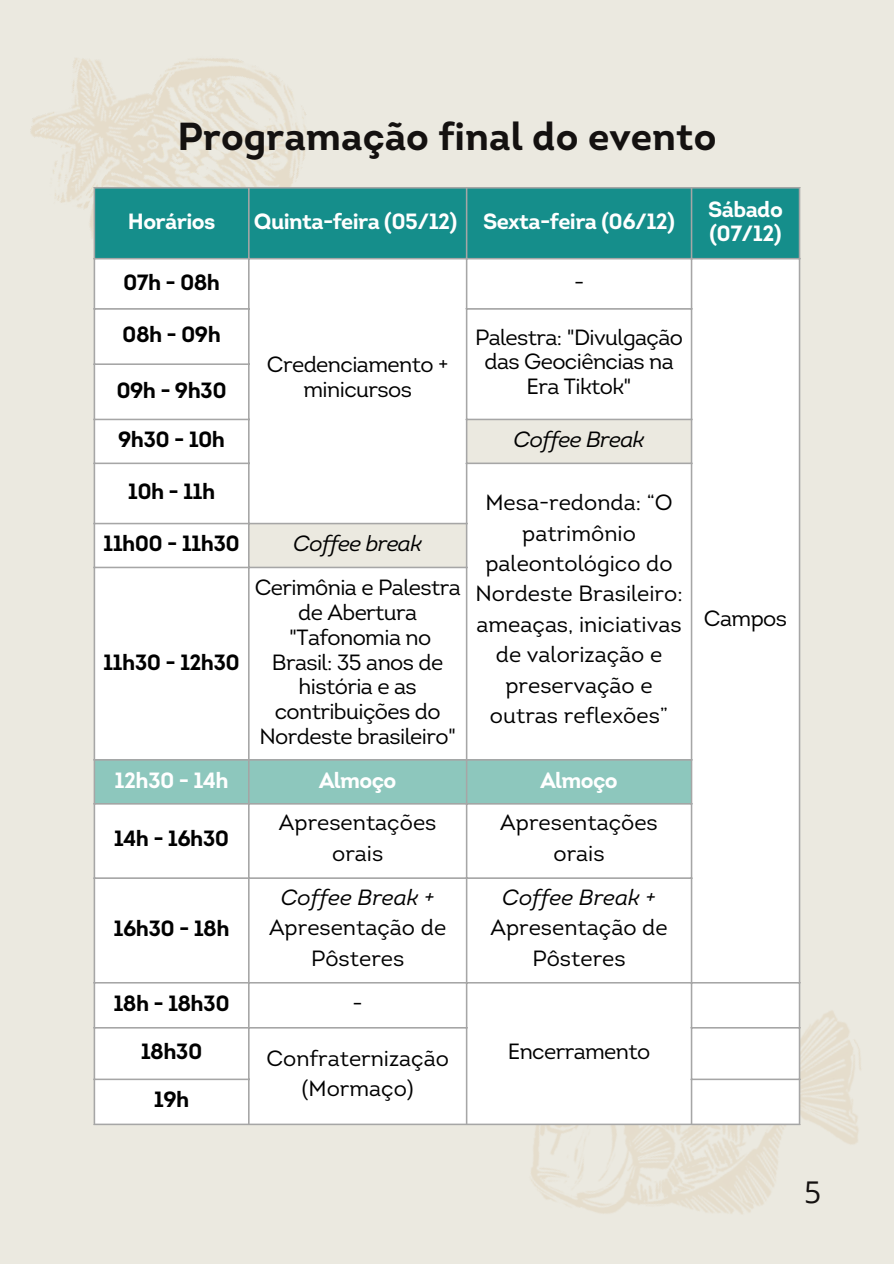
<style>
.page{position:relative;width:894px;height:1264px;background:#fff}
.page>*{position:absolute;margin:0;border:0;box-sizing:border-box;transform-origin:0 0}
.t1{font:700 39px "Intro";color:#141110}
.t2{font:30px "Open Sans";color:#141110}
.t3{font:22.05px/30.3px "Intro";color:#000;text-align:center}
.t4{font:22.05px/24.8px "Intro";letter-spacing:-.025em;color:#000;text-align:center}
.t5{font:700 22.05px "Intro";letter-spacing:-.025em;color:#000}
.t6{font:700 22.05px/24.8px "Intro";letter-spacing:-.025em;color:#fff}
.t7{font:italic 22.05px "Intro";letter-spacing:-.025em;color:#000}
.s1{font-style:italic}
</style>
<div class="page">
<div style="left:0;top:0;width:893px;height:1263px;background:#ebe9e0"></div>
<img style="left:384px;top:853px;width:477px;height:361px">
<img style="left:30px;top:58px;width:278px;height:304px">
<div style="left:95px;top:188px;width:703px;height:70px;background:#158e8b"></div>
<div style="left:95px;top:259px;width:703px;height:864px;background:#fff"></div>
<svg style="left:249px;top:419px;width:441px;height:148px;fill:#fff"></svg>
<div style="left:95px;top:760px;width:595px;height:43px;background:#8dc7bd"></div>
<hr style="left:94px;top:188px;width:1px;height:935px;background:#a6a6a6">
<hr style="left:248px;top:188px;width:1px;height:935px;background:#a6a6a6">
<hr style="left:465px;top:188px;width:2px;height:935px;background:#a6a6a6">
<hr style="left:690px;top:188px;width:2px;height:935px;background:#a6a6a6">
<hr style="left:798px;top:188px;width:2px;height:935px;background:#a6a6a6">
<hr style="left:94px;top:187px;width:706px;height:1px;background:#a6a6a6">
<hr style="left:94px;top:258px;width:706px;height:1px;background:#a6a6a6">
<hr style="left:94px;top:308px;width:155px;height:2px;background:#a6a6a6">
<hr style="left:465px;top:308px;width:227px;height:2px;background:#a6a6a6">
<hr style="left:94px;top:363px;width:155px;height:2px;background:#a6a6a6">
<hr style="left:94px;top:418px;width:155px;height:2px;background:#a6a6a6">
<hr style="left:465px;top:418px;width:227px;height:2px;background:#a6a6a6">
<hr style="left:94px;top:462px;width:155px;height:2px;background:#a6a6a6">
<hr style="left:465px;top:462px;width:227px;height:2px;background:#a6a6a6">
<hr style="left:94px;top:523px;width:373px;height:1px;background:#a6a6a6">
<hr style="left:94px;top:566px;width:373px;height:2px;background:#a6a6a6">
<hr style="left:94px;top:759px;width:598px;height:1px;background:#a6a6a6">
<hr style="left:94px;top:803px;width:598px;height:1px;background:#a6a6a6">
<hr style="left:94px;top:877px;width:598px;height:1px;background:#a6a6a6">
<hr style="left:94px;top:982px;width:706px;height:1px;background:#a6a6a6">
<hr style="left:94px;top:1027px;width:373px;height:1px;background:#a6a6a6">
<hr style="left:690px;top:1027px;width:110px;height:1px;background:#a6a6a6">
<hr style="left:94px;top:1078px;width:155px;height:2px;background:#a6a6a6">
<hr style="left:690px;top:1078px;width:110px;height:2px;background:#a6a6a6">
<hr style="left:94px;top:1123px;width:706px;height:2px;background:#a6a6a6">
<p class="t1" style="left:177px;top:121px;width:540px">Programação final do evento</p>
<p class="t6" style="left:128px;top:211px;width:89px">Horários</p>
<h1 class="t6" style="left:254px;top:211px;width:205px">Quinta-feira (05/12)</h1>
<p class="t6" style="left:483px;top:211px;width:193px">Sexta-feira (06/12)</p>
<p class="t6" style="left:708px;top:199px;width:76px">Sábado (07/12)</p>
<p class="t5" style="left:123px;top:273px;width:98px">07h - 08h</p>
<p class="t3" style="left:574px;top:269px;width:12px">-</p>
<p class="t5" style="left:122px;top:326px;width:100px">08h - 09h</p>
<p class="t4" style="left:475px;top:327px;width:209px">Palestra: "Divulgação das Geociências na</p>
<p class="t5" style="left:116px;top:381px;width:112px">09h - 9h30</p>
<p class="t4" style="left:526px;top:376px;width:106px">Era Tiktok"</p>
<p class="t5" style="left:118px;top:430px;width:109px">9h30 - 10h</p>
<p class="t7" style="left:513px;top:430px;width:132px">Coffee Break</p>
<p class="t5" style="left:128px;top:482px;width:89px">10h - 11h</p>
<p class="t4" style="left:267px;top:354px;width:183px">Credenciamento + minicursos</p>
<p class="t3" style="left:475px;top:489px;width:208px">Mesa-redonda: “O patrimônio paleontológico do<br>Nordeste Brasileiro: ameaças, iniciativas de valorização e preservação e outras reflexões”</p>
<p class="t5" style="left:103px;top:535px;width:138px">11h00 - 11h30</p>
<p class="t7" style="left:293px;top:535px;width:130px">Coffee break</p>
<p class="t4" style="left:255px;top:577px;width:207px">Cerimônia e Palestra de Abertura</p>
<p class="t4" style="left:259px;top:627px;width:198px">"Tafonomia no<br>Brasil: 35 anos de história e as contribuições do<br>Nordeste brasileiro"</p>
<p class="t5" style="left:103px;top:653px;width:138px">11h30 - 12h30</p>
<p class="t6" style="left:114px;top:769px;width:116px">12h30 - 14h</p>
<p class="t6" style="left:319px;top:769px;width:79px">Almoço</p>
<p class="t6" style="left:540px;top:769px;width:79px">Almoço</p>
<p class="t5" style="left:114px;top:829px;width:117px">14h - 16h30</p>
<p class="t3" style="left:279px;top:809px;width:159px">Apresentações orais</p>
<p class="t3" style="left:500px;top:809px;width:159px">Apresentações orais</p>
<p class="t5" style="left:114px;top:919px;width:117px">16h30 - 18h</p>
<p class="t3" style="left:269px;top:884px;width:179px"><span class="s1">Coffee Break +<br></span>Apresentação de<br>Pôsteres</p>
<p class="t3" style="left:490px;top:884px;width:179px"><span class="s1">Coffee Break +<br></span>Apresentação de<br>Pôsteres</p>
<p class="t5" style="left:113px;top:994px;width:118px">18h - 18h30</p>
<p class="t3" style="left:352px;top:989px;width:12px">-</p>
<p class="t5" style="left:141px;top:1042px;width:63px">18h30</p>
<p class="t3" style="left:266px;top:1045px;width:184px">Confraternização</p>
<p class="t4" style="left:507px;top:1041px;width:144px">Encerramento</p>
<p class="t3" style="left:301px;top:1075px;width:113px">(Mormaço)</p>
<p class="t5" style="left:154px;top:1090px;width:37px">19h</p>
<p class="t3" style="left:703px;top:605px;width:85px">Campos</p>
<h2 class="t2" style="left:804px;top:1170px;width:19px">5</h2>
</div>
